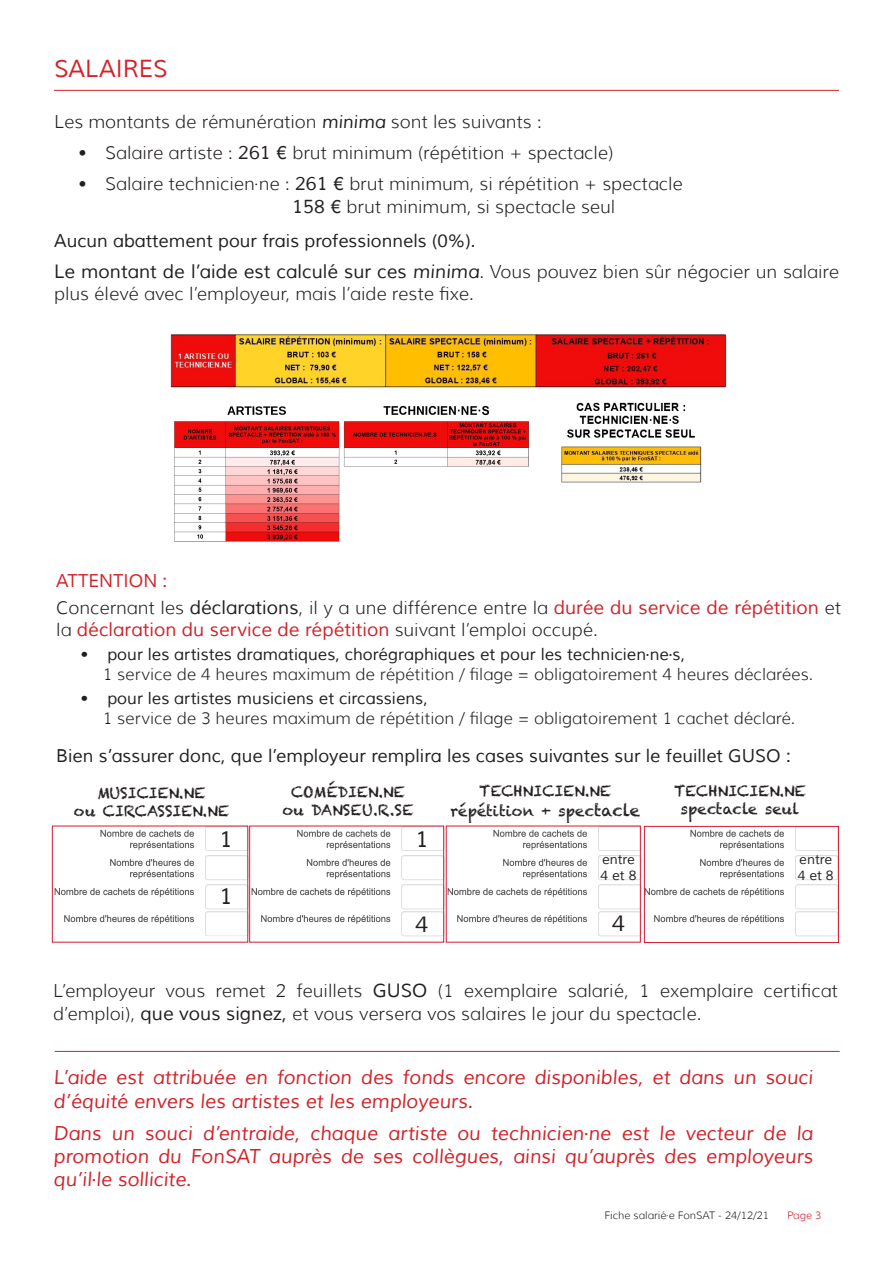
<style>
.page{position:relative;width:893px;height:1263px;background:#fff}
.page>*{position:absolute;margin:0;border:0;box-sizing:border-box;transform-origin:0 0}
.t1{font:24px "Muli";color:#d1232a}
.t2{font:22.5px "Muli";color:#231f20}
.t3{font:italic 19.5px/23.4px "Muli";color:#d1232a}
.t4{font:18.75px "Muli";color:#d1232a}
.t5{font:300 18px/21.6px "Muli";color:#231f20}
.t6{font:18px "Muli";color:#231f20}
.t7{font:18px "Muli";color:#d1232a}
.t8{font:300 16.5px "Muli";color:#231f20}
.t9{font:16.5px "Muli";color:#231f20}
.t10{font:15px "Chalkduster";color:#231f20}
.t11{font:13.5px "Muli";color:#231f20}
.t12{font:300 10.5px "Muli";color:#231f20}
.t13{font:300 10.5px "Muli";color:#d1232a}
.s1{font-weight:400;font-style:italic}
.s2{font-weight:400;font-size:18.75px}
.s3{font-weight:400;font-style:italic;font-size:18.75px}
.s4{font-weight:400;font-size:18.75px;color:#d1232a}
.s5{font-weight:300;font-size:18px;color:#231f20}
.s6{font-size:16.5px}
</style>
<div class="page">
<img style="left:55px;top:825px;width:195px;height:109px">
<img style="left:250px;top:825px;width:196px;height:111px">
<img style="left:446px;top:825px;width:196px;height:111px">
<img style="left:643px;top:825px;width:196px;height:111px">
<div style="left:249px;top:826px;width:195px;height:116px;border:1px solid #d31b34"></div>
<div style="left:644px;top:826px;width:195px;height:117px;border:1px solid #d31b34"></div>
<hr style="left:54px;top:90px;width:785px;height:1px;background:#d1232a">
<img style="left:170px;top:334px;width:557px;height:54px">
<hr style="left:55px;top:1051px;width:785px;height:1px;background:#d1232a">
<img style="left:561px;top:402px;width:141px;height:81px">
<img style="left:174px;top:405px;width:355px;height:137px">
<p class="t1" style="left:54px;top:54px;width:115px">SALAIRES</p>
<p class="t5" style="left:54px;top:111px;width:489px">Les montants de rémunération <span class="s1">minima</span> sont les suivants :</p>
<p class="t5" style="left:78px;top:142px;width:537px">• Salaire artiste : <span class="s2">261 €</span> brut minimum (répétition + spectacle)</p>
<p class="t5" style="left:78px;top:173px;width:606px">• Salaire technicien·ne : <span class="s2">261 €</span> brut minimum, si répétition + spectacle</p>
<p class="t5" style="left:292px;top:196px;width:325px"><span class="s2">158 €</span> brut minimum, si spectacle seul</p>
<p class="t6" style="left:54px;top:230px;width:423px">Aucun abattement pour frais professionnels (0%).</p>
<p class="t5" style="left:54px;top:261px;width:786px"><span class="s2">Le montant de l’aide est calculé sur ces</span> <span class="s3">minima</span>. Vous pouvez bien sûr négocier un salaire plus élevé avec l’employeur, mais l’aide reste fixe.</p>
<p class="t7" style="left:56px;top:570px;width:113px">ATTENTION :</p>
<p class="t5" style="left:56px;top:596px;width:786px">Concernant les <span class="s2">déclarations</span>, il y a une différence entre la <span class="s4">durée du service de répétition</span> et</p>
<p class="t4" style="left:56px;top:618px;width:543px"><span class="s5">la</span> déclaration du service de répétition <span class="s5">suivant l’emploi occupé.</span></p>
<p class="t9" style="left:80px;top:644px;width:606px">• pour les artistes dramatiques, chorégraphiques et pour les technicien·ne·s,</p>
<p class="t8" style="left:103px;top:664px;width:712px">1 service de 4 heures maximum de répétition / filage = obligatoirement 4 heures déclarées.</p>
<p class="t9" style="left:80px;top:688px;width:349px">• pour les artistes musiciens et circassiens,</p>
<p class="t8" style="left:103px;top:708px;width:694px">1 service de 3 heures maximum de répétition / filage = obligatoirement 1 cachet déclaré.</p>
<p class="t6" style="left:56px;top:745px;width:736px">Bien s’assurer donc, que l’employeur remplira les cases suivantes sur le feuillet GUSO :</p>
<p class="t10" style="left:98px;top:784px;width:109px">MUSICIEN.NE</p>
<p class="t10" style="left:74px;top:802px;width:157px">ou CIRCASSIEN.NE</p>
<p class="t2" style="left:219px;top:826px;width:15px">1</p>
<p class="t2" style="left:220px;top:882px;width:15px">1</p>
<p class="t10" style="left:291px;top:783px;width:115px">COMÉDIEN.NE</p>
<p class="t10" style="left:282px;top:801px;width:133px">ou DANSEU.R.SE</p>
<p class="t2" style="left:415px;top:826px;width:15px">1</p>
<p class="t10" style="left:479px;top:782px;width:134px">TECHNICIEN.NE</p>
<p class="t10" style="left:450px;top:802px;width:191px">répétition + spec<span class="s6">tacle</span></p>
<p class="t11" style="left:602px;top:851px;width:34px">entre</p>
<p class="t11" style="left:600px;top:867px;width:38px">4 et 8</p>
<p class="t2" style="left:415px;top:910px;width:15px">4</p>
<p class="t2" style="left:612px;top:909px;width:15px">4</p>
<p class="t10" style="left:674px;top:782px;width:134px">TECHNICIEN.NE</p>
<p class="t10" style="left:680px;top:800px;width:121px">spectacle seul</p>
<p class="t11" style="left:799px;top:851px;width:34px">entre</p>
<p class="t11" style="left:798px;top:867px;width:38px">4 et 8</p>
<p class="t5" style="left:53px;top:979px;width:786px;line-height:22.5px">L’employeur vous remet 2 feuillets <span class="s2">GUSO</span> (1 exemplaire salarié, 1 exemplaire certificat d’emploi), <span class="s2">que vous signez,</span> et vous versera vos salaires le jour du spectacle.</p>
<p class="t3" style="left:54px;top:1066px;width:761px">L’aide est attribuée en fonction des fonds encore disponibles, et dans un souci d’équité envers les artistes et les employeurs.</p>
<p class="t3" style="left:54px;top:1121px;width:761px;text-align:justify">Dans un souci d’entraide, chaque artiste ou technicien·ne est le vecteur de la promotion du FonSAT auprès de ses collègues, ainsi qu’auprès des employeurs qu’il·le sollicite.</p>
<p class="t12" style="left:604px;top:1209px;width:166px">Fiche salarié·e FonSAT - 24/12/21</p>
<p class="t13" style="left:787px;top:1209px;width:36px">Page 3</p>
</div>
